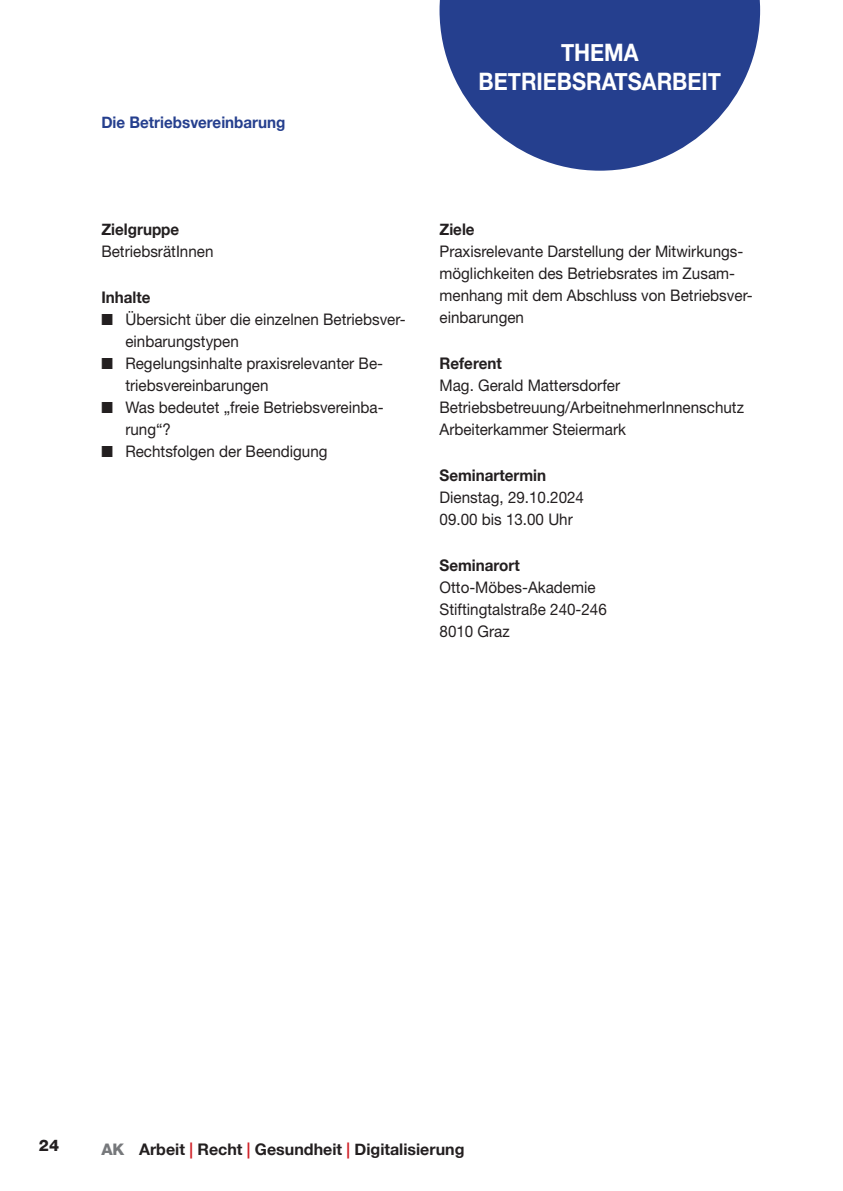
<style>
.page{position:relative;width:843px;height:1191px;background:#fff}
.page>*{position:absolute;margin:0;border:0;box-sizing:border-box;transform-origin:0 0}
.Grundschrift{font:700 24px "Helvetica Neue";color:#fff;scale:.9 1}
.Fließtext{font:16px/22px "Helvetica Neue LT Std";color:#231f20;scale:.95 1}
.Überschrift_3{font:700 16px "Helvetica Neue";color:#231f20;scale:.95 1}
.Überschrift_3-2{font:700 16px "Helvetica Neue";color:#231f20}
.Überschrift_2_BLAU{font:700 16px "Helvetica Neue";color:#253f8e;scale:.95 1}
.t1{font:800 16px "Helvetica Neue LT Std";color:#231f20}
.s1{font-family:"Helvetica Neue LT Std";font-weight:800;color:#76787b}
.s2{color:#d1232a}
</style>
<div class="page">
<svg style="left:439px;top:0;width:321px;height:171px;fill:#253f8e"></svg>
<p class="Überschrift_2_BLAU" style="left:101px;top:110px;width:195px">Die Betriebsvereinbarung</p>
<p class="Grundschrift" style="left:561px;top:34px;width:88px">THEMA</p>
<p class="Grundschrift" style="left:478px;top:62px;width:271px">BETRIEBSRATSARBEIT</p>
<p class="Überschrift_3" style="left:101px;top:217px;width:84px">Zielgruppe</p>
<p class="Fließtext" style="left:101px;top:240px;width:119px">BetriebsrätInnen</p>
<p class="Überschrift_3" style="left:101px;top:285px;width:53px">Inhalte</p>
<p class="Fließtext" style="left:125px;top:308px;width:296px;text-indent:-24px">■ Übersicht über die einzelnen Betriebsver&shy;einbarungstypen</p>
<p class="Fließtext" style="left:125px;top:352px;width:273px;text-indent:-24px">■ Regelungsinhalte praxisrelevanter Be&shy;triebsvereinbarungen</p>
<p class="Fließtext" style="left:125px;top:396px;width:273px;text-indent:-24px">■ Was bedeutet „freie Betriebsvereinba&shy;rung“?</p>
<p class="Fließtext" style="left:101px;top:440px;width:240px">■ Rechtsfolgen der Beendigung</p>
<p class="Überschrift_3" style="left:439px;top:217px;width:38px">Ziele</p>
<p class="Fließtext" style="left:439px;top:240px;width:331px">Praxisrelevante Darstellung der Mitwirkungs&shy;möglichkeiten des Betriebsrates im Zusam&shy;menhang mit dem Abschluss von Betriebsver&shy;einbarungen</p>
<p class="Überschrift_3" style="left:439px;top:351px;width:67px">Referent</p>
<p class="Fließtext" style="left:439px;top:374px;width:191px">Mag. Gerald Mattersdorfer</p>
<p class="Fließtext" style="left:439px;top:396px;width:322px">Betriebsbetreuung/ArbeitnehmerInnenschutz</p>
<p class="Fließtext" style="left:439px;top:418px;width:198px">Arbeiterkammer Steiermark</p>
<p class="Überschrift_3" style="left:439px;top:463px;width:114px">Seminartermin</p>
<p class="Fließtext" style="left:439px;top:486px;width:154px">Dienstag, 29.10.2024</p>
<p class="Fließtext" style="left:439px;top:508px;width:142px">09.00 bis 13.00 Uhr</p>
<p class="Überschrift_3" style="left:439px;top:553px;width:86px">Seminarort</p>
<p class="Fließtext" style="left:439px;top:576px;width:166px">Otto-Möbes-Akademie</p>
<p class="Fließtext" style="left:439px;top:598px;width:178px">Stiftingtalstraße 240-246</p>
<p class="Fließtext" style="left:439px;top:620px;width:75px">8010 Graz</p>
<p class="t1" style="left:39px;top:1135px;width:22px">24</p>
<p class="Überschrift_3-2" style="left:101px;top:1136px;width:364px"><span class="s1">AK</span> Arbeit <span class="s2">|</span> Recht <span class="s2">|</span> Gesundheit <span class="s2">|</span> Digitalisierung</p>
</div>
